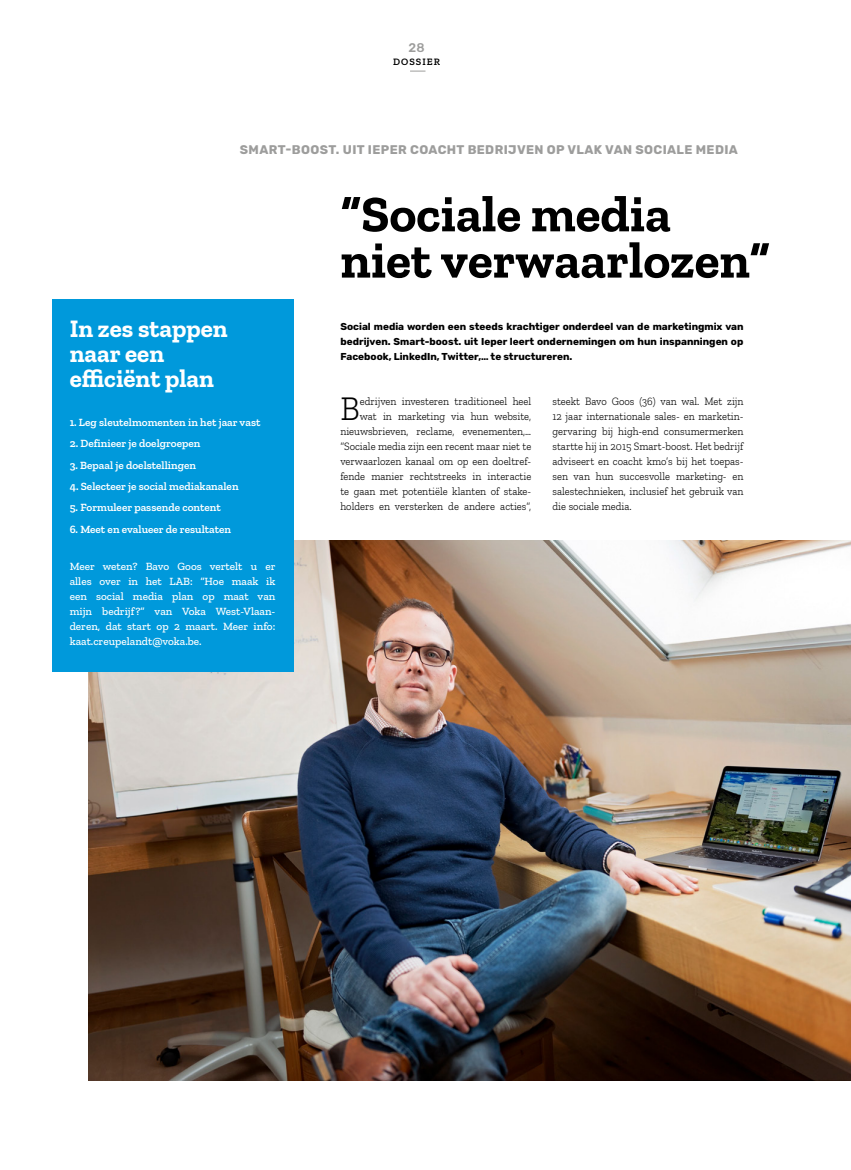
<style>
.page{position:relative;width:851px;height:1170px;background:#fff}
.page>*{position:absolute;margin:0;border:0;box-sizing:border-box;transform-origin:0 0}
.t1{font:700 51.25px/46.2px "Zilla Slab";color:#000}
.t2{font:300 34.38px "Zilla Slab";color:#000;scale:.94 1}
.t3{font:700 25px/25px "Zilla Slab";color:#fff}
.t4{font:700 12.5px "Rubik";letter-spacing:.03em;color:#9d9d9c}
.t5{font:500 12.5px "Rubik";color:#9d9d9c}
.t6{font:300 11.25px/15px "Zilla Slab";color:#000;text-align:right;scale:.94 1}
.t7{font:500 11.25px/15px "Zilla Slab";color:#fff;text-align:justify}
.t8{font:600 11.25px "Zilla Slab";color:#fff}
.t9{font:700 10px/15px "Rubik";color:#000;text-align:justify}
.t10{font:600 10px "Zilla Slab";letter-spacing:.1em;color:#000}
</style>
<div class="page">
<svg style="left:410px;top:71px;width:15px;height:1px"></svg>
<img style="left:89px;top:540px;width:761px;height:540px">
<div style="left:52px;top:299px;width:241px;height:372px;background:#0099db"></div>
<p class="t5" style="left:408px;top:40px;width:17px">28</p>
<p class="t10" style="left:393px;top:56px;width:48px">DOSSIER</p>
<p class="t4" style="left:240px;top:142px;width:499px">SMART-BOOST. UIT IEPER COACHT BEDRIJVEN OP VLAK VAN SOCIALE MEDIA</p>
<h3 class="t3" style="left:70px;top:316px;width:159px">In zes stappen naar een efficiënt plan</h3>
<p class="t8" style="left:70px;top:415px;width:192px">1. Leg sleutelmomenten in het jaar vast</p>
<p class="t8" style="left:70px;top:437px;width:132px">2. Definieer je doelgroepen</p>
<p class="t8" style="left:70px;top:458px;width:128px">3. Bepaal je doelstellingen</p>
<p class="t8" style="left:70px;top:479px;width:170px">4. Selecteer je social mediakanalen</p>
<p class="t8" style="left:70px;top:500px;width:152px">5. Formuleer passende content</p>
<p class="t8" style="left:70px;top:522px;width:163px">6. Meet en evalueer de resultaten</p>
<p class="t7" style="left:70px;top:559px;width:207px">Meer weten? Bavo Goos vertelt u er alles over in het LAB: “Hoe maak ik een social media plan op maat van mijn bedrijf?” van Voka West-Vlaan&shy;deren, dat start op 2 maart. Meer info: kaat.creupelandt@voka.be.</p>
<h1 class="t1" style="left:340px;top:190px;width:431px">“Sociale media niet verwaarlozen”</h1>
<p class="t9" style="left:340px;top:319px;width:404px">Social media worden een steeds krachtiger onderdeel van de marketingmix van bedrijven. Smart-boost. uit Ieper leert ondernemingen om hun inspanningen op Facebook, LinkedIn, Twitter,… te structureren.</p>
<p class="t6" style="left:340px;top:394px;width:204px">edrijven investeren traditioneel heel wat in marketing via hun website, nieuwsbrieven, reclame, evenementen,… “Sociale media zijn een recent maar niet te verwaarlozen kanaal om op een doeltref&shy;fende manier rechtstreeks in interactie te gaan met potentiële klanten of stake&shy;holders en versterken de andere acties”,</p>
<p class="t6" style="left:552px;top:394px;width:205px;text-align:justify">steekt Bavo Goos (36) van wal. Met zijn 12 jaar internationale sales- en marketin&shy;gervaring bij high-end consumermerken startte hij in 2015 Smart-boost. Het bedrijf adviseert en coacht kmo’s bij het toepas&shy;sen van hun succesvolle marketing- en salestechnieken, inclusief het gebruik van die sociale media.</p>
<h2 class="t2" style="left:340px;top:388px;width:22px">B</h2>
</div>
